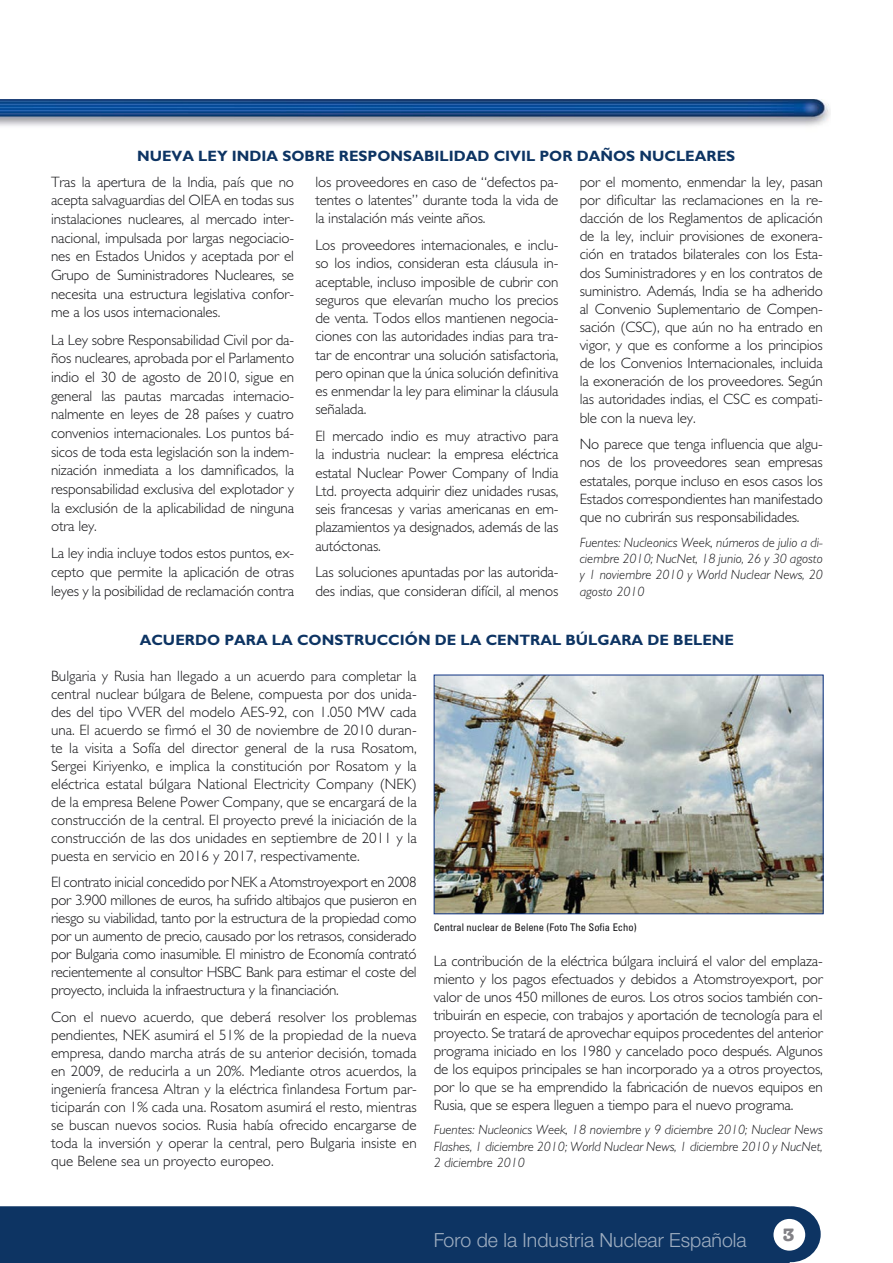
<style>
.page{position:relative;width:893px;height:1263px;background:#fff}
.page>*{position:absolute;margin:0;border:0;box-sizing:border-box;transform-origin:0 0}
.t1{font:300 19.5px "Helvetica Neue";color:#fff}
.t2{font:700 18px "American Typewriter";color:#828186}
.t3{font:300 15px/18px "Gill Sans";letter-spacing:-.01em;color:#131316;text-align:justify}
.t4{font:700 15px "Gill Sans";color:#0d3463}
.t5{font:italic 300 13.5px/16.4px "Gill Sans";color:#131316;text-align:justify}
.t6{font:condensed 10.5px "Univers";color:#131316}
</style>
<div class="page">
<div style="left:0;top:1206px;width:821px;height:57px;background:#0d3463"></div>
<div style="left:772px;top:1217px;width:35px;height:35px;background:#fff;border-radius:50%"></div>
<div style="left:771px;top:1216px;width:37px;height:37px;border:3px solid #0d3463;border-radius:50%"></div>
<img style="left:0;top:99px;width:831px;height:27px">
<img style="left:436px;top:677px;width:385px;height:235px">
<div style="left:434px;top:675px;width:389px;height:239px;border:1px solid #0d3282"></div>
<p class="t4" style="left:137px;top:148px;width:600px">NUEVA LEY INDIA SOBRE RESPONSABILIDAD CIVIL POR DAÑOS NUCLEARES</p>
<p class="t3" style="left:51px;top:173px;width:245px;line-height:18.6px">Tras la apertura de la India, país que no acepta salvaguardias del OIEA en todas sus instalaciones nucleares, al mercado inter&shy;nacional, impulsada por largas negociacio&shy;nes en Estados Unidos y aceptada por el Grupo de Suministradores Nucleares, se necesita una estructura legislativa confor&shy;me a los usos internacionales.</p>
<p class="t3" style="left:51px;top:330px;width:245px;line-height:18.6px">La Ley sobre Responsabilidad Civil por da&shy;ños nucleares, aprobada por el Parlamento indio el 30 de agosto de 2010, sigue en general las pautas marcadas internacio&shy;nalmente en leyes de 28 países y cuatro convenios internacionales. Los puntos bá&shy;sicos de toda esta legislación son la indem&shy;nización inmediata a los damnificados, la responsabilidad exclusiva del explotador y la exclusión de la aplicabilidad de ninguna otra ley.</p>
<p class="t3" style="left:51px;top:544px;width:245px;line-height:18.6px">La ley india incluye todos estos puntos, ex&shy;cepto que permite la aplicación de otras leyes y la posibilidad de reclamación contra</p>
<p class="t3" style="left:315px;top:173px;width:245px">los proveedores en caso de “defectos pa&shy;tentes o latentes” durante toda la vida de la instalación más veinte años.</p>
<p class="t3" style="left:315px;top:236px;width:245px">Los proveedores internacionales, e inclu&shy;so los indios, consideran esta cláusula in&shy;aceptable, incluso imposible de cubrir con seguros que elevarían mucho los precios de venta. Todos ellos mantienen negocia&shy;ciones con las autoridades indias para tra&shy;tar de encontrar una solución satisfactoria, pero opinan que la única solución definitiva es enmendar la ley para eliminar la cláusula señalada.</p>
<p class="t3" style="left:315px;top:427px;width:245px">El mercado indio es muy atractivo para la industria nuclear: la empresa eléctrica estatal Nuclear Power Company of India Ltd. proyecta adquirir diez unidades rusas, seis francesas y varias americanas en em&shy;plazamientos ya designados, además de las autóctonas.</p>
<p class="t3" style="left:315px;top:563px;width:245px">Las soluciones apuntadas por las autorida&shy;des indias, que consideran difícil, al menos</p>
<p class="t3" style="left:580px;top:173px;width:245px">por el momento, enmendar la ley, pasan por dificultar las reclamaciones en la re&shy;dacción de los Reglamentos de aplicación de la ley, incluir provisiones de exonera&shy;ción en tratados bilaterales con los Esta&shy;dos Suministradores y en los contratos de suministro. Además, India se ha adherido al Convenio Suplementario de Compen&shy;sación (CSC), que aún no ha entrado en vigor, y que es conforme a los principios de los Convenios Internacionales, incluida la exoneración de los proveedores. Según las autoridades indias, el CSC es compati&shy;ble con la nueva ley.</p>
<p class="t3" style="left:580px;top:435px;width:245px">No parece que tenga influencia que algu&shy;nos de los proveedores sean empresas estatales, porque incluso en esos casos los Estados correspondientes han manifestado que no cubrirán sus responsabilidades.</p>
<p class="t5" style="left:580px;top:534px;width:245px">Fuentes: Nucleonics Week, números de julio a di&shy;ciembre 2010; NucNet, 18 junio, 26 y 30 agosto y 1 noviembre 2010 y World Nuclear News, 20 agosto 2010</p>
<p class="t4" style="left:140px;top:631px;width:596px">ACUERDO PARA LA CONSTRUCCIÓN DE LA CENTRAL BÚLGARA DE BELENE</p>
<p class="t3" style="left:51px;top:667px;width:367px">Bulgaria y Rusia han llegado a un acuerdo para completar la central nuclear búlgara de Belene, compuesta por dos unida&shy;des del tipo VVER del modelo AES-92, con 1.050 MW cada una. El acuerdo se firmó el 30 de noviembre de 2010 duran&shy;te la visita a Sofía del director general de la rusa Rosatom, Sergei Kiriyenko, e implica la constitución por Rosatom y la eléctrica estatal búlgara National Electricity Company (NEK) de la empresa Belene Power Company, que se encargará de la construcción de la central. El proyecto prevé la iniciación de la construcción de las dos unidades en septiembre de 2011 y la puesta en servicio en 2016 y 2017, respectivamente.</p>
<p class="t3" style="left:51px;top:873px;width:367px">El contrato inicial concedido por NEK a Atomstroyexport en 2008 por 3.900 millones de euros, ha sufrido altibajos que pusieron en riesgo su viabilidad, tanto por la estructura de la propiedad como por un aumento de precio, causado por los retrasos, considerado por Bulgaria como inasumible. El ministro de Economía contrató recientemente al consultor HSBC Bank para estimar el coste del proyecto, incluida la infraestructura y la financiación.</p>
<p class="t3" style="left:51px;top:1008px;width:367px">Con el nuevo acuerdo, que deberá resolver los problemas pendientes, NEK asumirá el 51% de la propiedad de la nueva empresa, dando marcha atrás de su anterior decisión, tomada en 2009, de reducirla a un 20%. Mediante otros acuerdos, la ingeniería francesa Altran y la eléctrica finlandesa Fortum par&shy;ticiparán con 1% cada una. Rosatom asumirá el resto, mientras se buscan nuevos socios. Rusia había ofrecido encargarse de toda la inversión y operar la central, pero Bulgaria insiste en que Belene sea un proyecto europeo.</p>
<p class="t6" style="left:434px;top:921px;width:204px">Central nuclear de Belene (Foto The Sofia Echo)</p>
<p class="t3" style="left:434px;top:952px;width:391px">La contribución de la eléctrica búlgara incluirá el valor del emplaza&shy;miento y los pagos efectuados y debidos a Atomstroyexport, por valor de unos 450 millones de euros. Los otros socios también con&shy;tribuirán en especie, con trabajos y aportación de tecnología para el proyecto. Se tratará de aprovechar equipos procedentes del anterior programa iniciado en los 1980 y cancelado poco después. Algunos de los equipos principales se han incorporado ya a otros proyectos, por lo que se ha emprendido la fabricación de nuevos equipos en Rusia, que se espera lleguen a tiempo para el nuevo programa.</p>
<p class="t5" style="left:434px;top:1122px;width:391px">Fuentes: Nucleonics Week, 18 noviembre y 9 diciembre 2010; Nuclear News Flashes, 1 diciembre 2010; World Nuclear News, 1 diciembre 2010 y NucNet, 2 diciembre 2010</p>
<h1 class="t1" style="left:433px;top:1228px;width:315px">Foro de la Industria Nuclear Española</h1>
<p class="t2" style="left:783px;top:1224px;width:13px">3</p>
</div>
